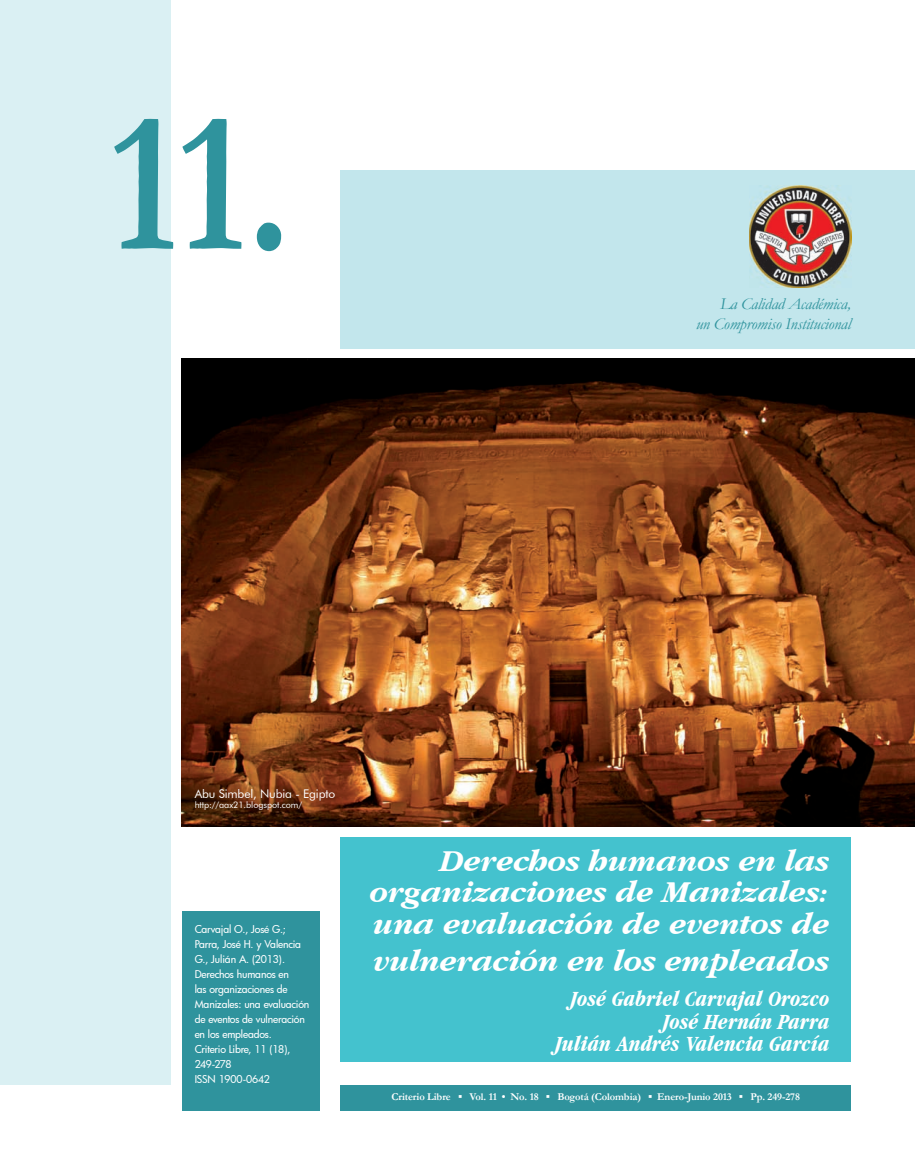
<style>
.page{position:relative;width:915px;height:1170px;background:#fff}
.page>*{position:absolute;margin:0;border:0;box-sizing:border-box;transform-origin:0 0}
.t1{font:700 202.5px "Garamond";color:#2f939d;scale:.85 1}
.t2{font:italic 700 31.5px/31.5px "Garamond IT Cby BT";letter-spacing:-.005em;color:#fff;text-align:justify}
.t3{font:italic 700 condensed 22.5px/22.5px "Garamond IT Cby BT";color:#fff;text-align:right}
.t4{font:italic 16.5px/20.1px "Garamond";letter-spacing:-.01em;color:#2f939d;text-align:right}
.t5{font:12px "Futura BT";letter-spacing:-.01em;color:#fff}
.t6{font:500 10.5px/15px "Futura";letter-spacing:-.015em;color:#fff}
.t7{font:700 10.5px "Garamond";letter-spacing:-.01em;color:#fff}
.t8{font:9px "Futura BT";letter-spacing:-.01em;color:#fff}
</style>
<div class="page">
<img style="left:181px;top:358px;width:733px;height:468px">
<div style="left:0;top:0;width:170px;height:1084px;background:#daf0f3"></div>
<div style="left:340px;top:170px;width:574px;height:178px;background:#c2e6ec"></div>
<div style="left:340px;top:1084px;width:510px;height:26px;background:#2f939d"></div>
<img style="left:749px;top:186px;width:101px;height:102px">
<div style="left:340px;top:837px;width:510px;height:224px;background:#44c2ce"></div>
<div style="left:182px;top:911px;width:137px;height:199px;background:#2f939d"></div>
<h1 class="t1" style="left:110px;top:48px;width:215px">11.</h1>
<h3 class="t4" style="left:695px;top:293px;width:156px">La Calidad Académica,<br>un Compromiso Institucional</h3>
<p class="t5" style="left:195px;top:786px;width:142px">Abu Simbel, Nubia - Egipto</p>
<p class="t8" style="left:195px;top:799px;width:109px">http://aax21.blogspot.com/</p>
<p class="t6" style="left:195px;top:921px;width:116px">Carvajal O., José G.;<br>Parra, José H. y Valencia<br>G., Julián A. (2013).<br>Derechos humanos en<br>las organizaciones de<br>Manizales: una evaluación de eventos de vulneración en los empleados.<br>Criterio Libre, 11 (18),<br>249-278<br>ISSN 1900-0642</p>
<h2 class="t2" style="left:370px;top:843px;width:461px;text-indent:70px">Derechos humanos en las organizaciones de Manizales: una evaluación de eventos de</h2>
<h2 class="t2" style="left:373px;top:944px;width:457px">vulneración en los empleados</h2>
<h3 class="t3" style="left:555px;top:987px;width:276px">José Gabriel Carvajal Orozco<br>José Hernán Parra<br>Julián Andrés Valencia García</h3>
<p class="t7" style="left:391px;top:1089px;width:409px">Criterio Libre ▪ Vol. 11 • No. 18 ▪ Bogotá (Colombia) ▪ Enero-Junio 2013 ▪ Pp. 249-278</p>
</div>
